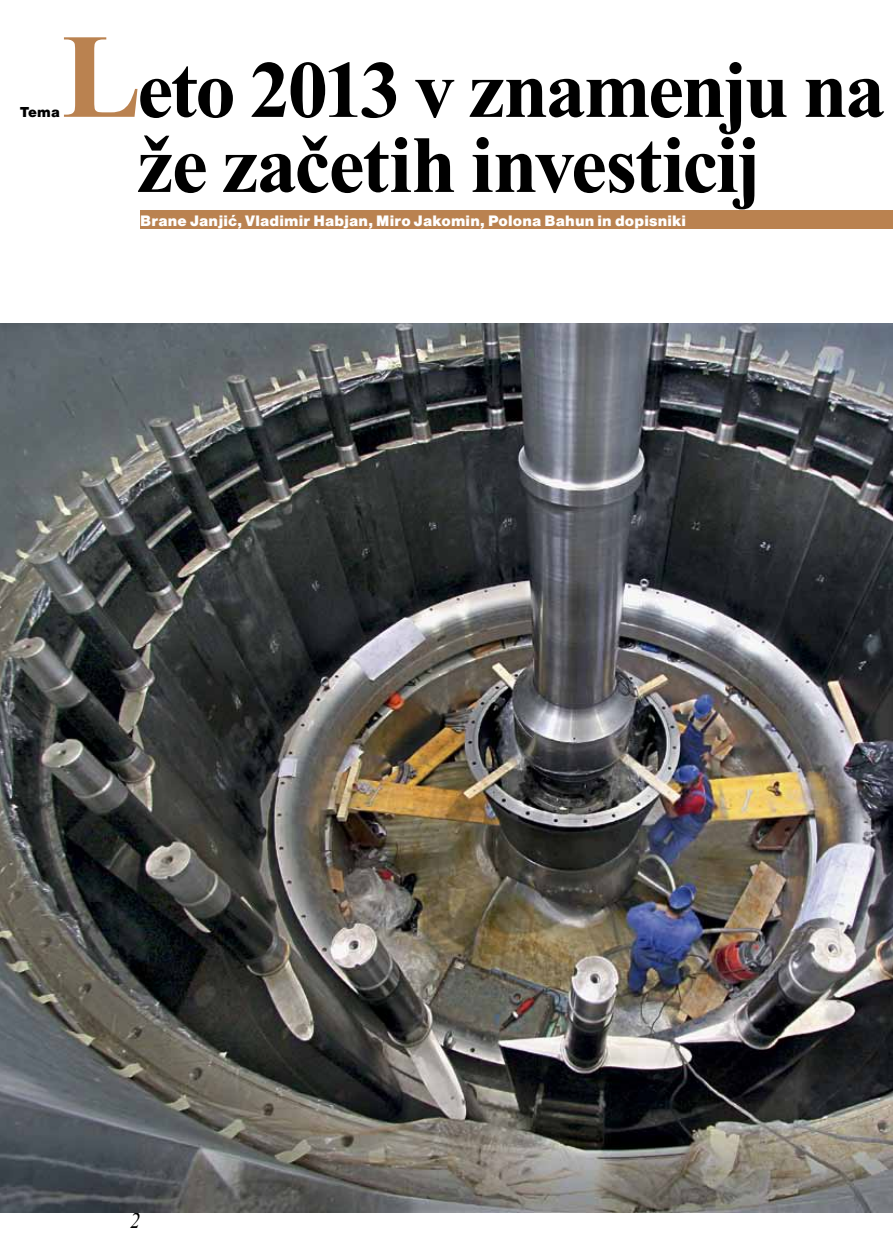
<style>
.page{position:relative;width:893px;height:1255px;background:#fff}
.page>*{position:absolute;margin:0;border:0;box-sizing:border-box;transform-origin:0 0}
.t1{font:700 81px/75px "Times New Roman";letter-spacing:-.03em;color:#000;text-align:center}
.t2{font:italic 22.5px "Times New Roman";color:#000;scale:.9 1}
.t3{font:15.75px "Nimbus San DEE Blac";letter-spacing:.01em;color:#fff}
.t4{font:15px "Nimbus San DEE Blac";color:#000}
.s1{font-size:120px;color:#ba8250}
</style>
<div class="page">
<img style="left:0;top:323px;width:893px;height:889px">
<div style="left:140px;top:211px;width:753px;height:18px;background:#ba8250"></div>
<h1 class="t1" style="left:62px;top:50px;width:825px"><span class="s1">L</span>eto 2013 v znamenju na že začetih investicij</h1>
<p class="t3" style="left:140px;top:211px;width:547px">Brane Janjić, Vladimir Habjan, Miro Jakomin, Polona Bahun in dopisniki</p>
<p class="t4" style="left:20px;top:103px;width:41px">Tema</p>
<h2 class="t2" style="left:130px;top:1204px;width:13px">2</h2>
</div>
